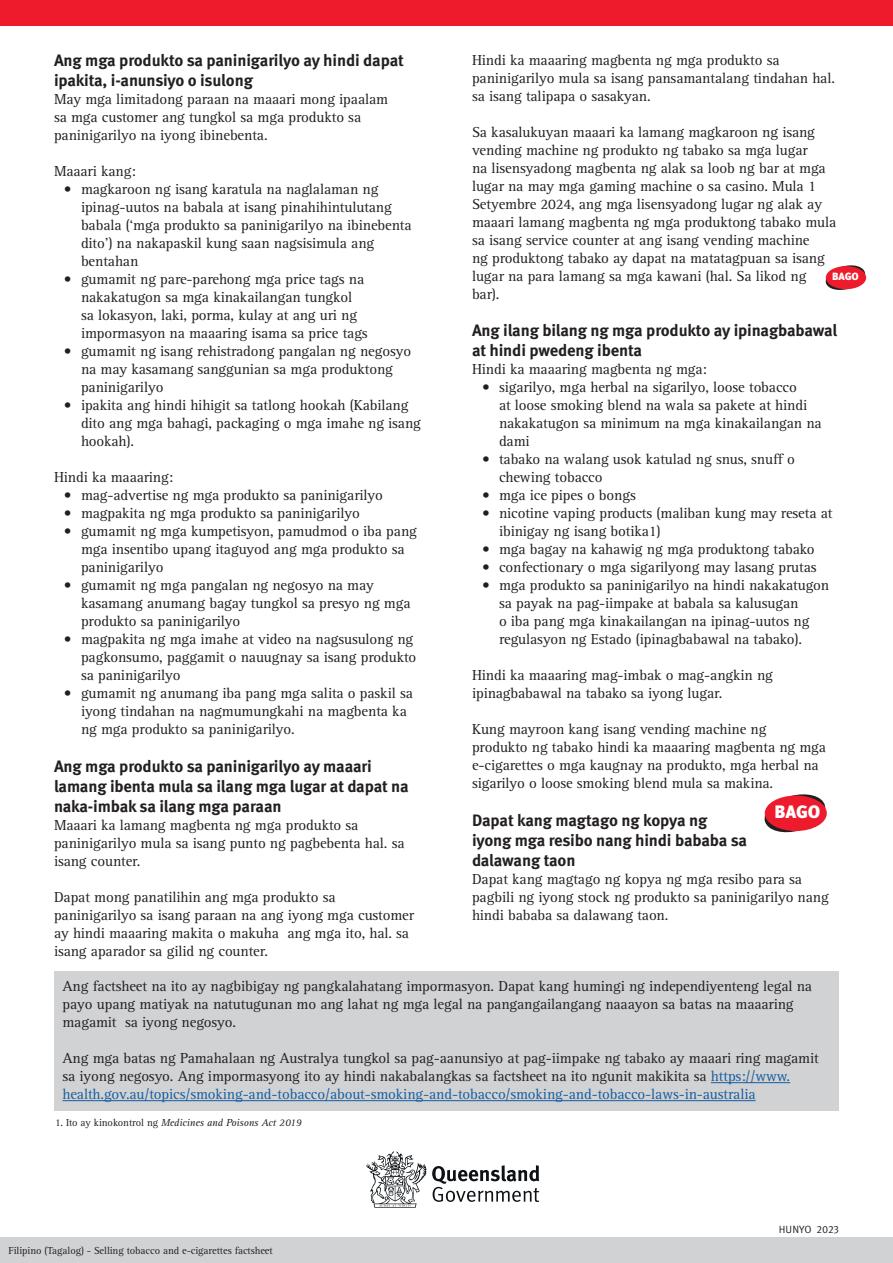
<style>
.page{position:relative;width:893px;height:1263px;background:#fff}
.page>*{position:absolute;margin:0;border:0;box-sizing:border-box;transform-origin:0 0}
.t1{font:900 18px "Meta Pro";color:#fff}
.t2{font:700 16.5px/19.8px "Meta Pro";letter-spacing:-.01em;color:#231f20}
.t3{font:15px/18px "Rotis Serif Std";letter-spacing:-.01em;color:#231f20}
.t4{font:10.5px "Rotis Serif Std";letter-spacing:-.01em;color:#231f20}
.t5{font:italic 10.5px "Rotis Serif Std";letter-spacing:-.01em;color:#231f20}
.t6{font:10.5px "Meta Pro Norm";color:#231f20}
.t7{font:900 10.5px "Meta Pro";color:#fff}
.s1{color:#175d9e}
.s2{font-style:normal}
</style>
<div class="page">
<div style="left:54px;top:972px;width:785px;height:139px;background:#d1d2d4"></div>
<hr style="left:711px;top:1082px;width:79px;height:1px;background:#175d9e">
<hr style="left:63px;top:1100px;width:693px;height:1px;background:#175d9e">
<div style="left:0;top:1237px;width:893px;height:26px;background:#d1d2d4"></div>
<div style="left:0;top:0;width:893px;height:26px;background:#ee1b2c"></div>
<svg style="left:366px;top:1151px;width:173px;height:57px"></svg>
<svg style="left:764px;top:794px;width:63px;height:39px"></svg>
<div style="left:765px;top:795px;width:62px;height:36px;background:#ee1b2c;border-radius:50%"></div>
<svg style="left:825px;top:265px;width:41px;height:25px"></svg>
<div style="left:826px;top:266px;width:40px;height:23px;background:#ee1b2c;border-radius:50%"></div>
<p class="t2" style="left:54px;top:50px;width:351px">Ang mga produkto sa paninigarilyo ay hindi dapat ipakita, i-anunsiyo o isulong</p>
<p class="t3" style="left:54px;top:91px;width:336px">May mga limitadong paraan na maaari mong ipaalam sa mga customer ang tungkol sa mga produkto sa paninigarilyo na iyong ibinebenta.</p>
<p class="t3" style="left:54px;top:163px;width:83px">Maaari kang:</p>
<p class="t3" style="left:81px;top:181px;width:332px;text-indent:-17px">• magkaroon ng isang karatula na naglalaman ng ipinag-uutos na babala at isang pinahihintulutang babala (‘mga produkto sa paninigarilyo na ibinebenta dito’) na nakapaskil kung saan nagsisimula ang bentahan</p>
<p class="t3" style="left:81px;top:271px;width:288px;text-indent:-17px">• gumamit ng pare-parehong mga price tags na nakakatugon sa mga kinakailangan tungkol sa lokasyon, laki, porma, kulay at ang uri ng impormasyon na maaaring isama sa price tags</p>
<p class="t3" style="left:81px;top:343px;width:332px;text-indent:-17px">• gumamit ng isang rehistradong pangalan ng negosyo na may kasamang sanggunian sa mga produktong paninigarilyo</p>
<p class="t3" style="left:81px;top:397px;width:341px;text-indent:-17px">• ipakita ang hindi hihigit sa tatlong hookah (Kabilang dito ang mga bahagi, packaging o mga imahe ng isang hookah).</p>
<p class="t3" style="left:54px;top:469px;width:121px">Hindi ka maaaring:</p>
<p class="t3" style="left:64px;top:487px;width:320px">• mag-advertise ng mga produkto sa paninigarilyo</p>
<p class="t3" style="left:64px;top:505px;width:297px">• magpakita ng mga produkto sa paninigarilyo</p>
<p class="t3" style="left:81px;top:523px;width:337px;text-indent:-17px">• gumamit ng mga kumpetisyon, pamudmod o iba pang mga insentibo upang itaguyod ang mga produkto sa paninigarilyo</p>
<p class="t3" style="left:81px;top:577px;width:331px;text-indent:-17px">• gumamit ng mga pangalan ng negosyo na may kasamang anumang bagay tungkol sa presyo ng mga produkto sa paninigarilyo</p>
<p class="t3" style="left:81px;top:631px;width:337px;text-indent:-17px">• magpakita ng mga imahe at video na nagsusulong ng pagkonsumo, paggamit o nauugnay sa isang produkto sa paninigarilyo</p>
<p class="t3" style="left:81px;top:685px;width:333px;text-indent:-17px">• gumamit ng anumang iba pang mga salita o paskil sa iyong tindahan na nagmumungkahi na magbenta ka ng mga produkto sa paninigarilyo.</p>
<p class="t2" style="left:54px;top:755px;width:356px">Ang mga produkto sa paninigarilyo ay maaari lamang ibenta mula sa ilang mga lugar at dapat na naka-imbak sa ilang mga paraan</p>
<p class="t3" style="left:54px;top:816px;width:352px">Maaari ka lamang magbenta ng mga produkto sa paninigarilyo mula sa isang punto ng pagbebenta hal. sa isang counter.</p>
<p class="t3" style="left:54px;top:888px;width:362px">Dapat mong panatilihin ang mga produkto sa paninigarilyo sa isang paraan na ang iyong mga customer ay hindi maaaring makita o makuha ang mga ito, hal. sa isang aparador sa gilid ng counter.</p>
<p class="t3" style="left:472px;top:51px;width:364px">Hindi ka maaaring magbenta ng mga produkto sa paninigarilyo mula sa isang pansamantalang tindahan hal. sa isang talipapa o sasakyan.</p>
<p class="t3" style="left:472px;top:123px;width:366px">Sa kasalukuyan maaari ka lamang magkaroon ng isang vending machine ng produkto ng tabako sa mga lugar<br>na lisensyadong magbenta ng alak sa loob ng bar at mga lugar na may mga gaming machine o sa casino. Mula 1<br>Setyembre 2024, ang mga lisensyadong lugar ng alak ay maaari lamang magbenta ng mga produktong tabako mula sa isang service counter at ang isang vending machine<br>ng produktong tabako ay dapat na matatagpuan sa isang lugar na para lamang sa mga kawani (hal. Sa likod ng bar).</p>
<p class="t2" style="left:472px;top:320px;width:367px">Ang ilang bilang ng mga produkto ay ipinagbabawal at hindi pwedeng ibenta</p>
<p class="t3" style="left:472px;top:361px;width:237px">Hindi ka maaaring magbenta ng mga:</p>
<p class="t3" style="left:499px;top:379px;width:324px;text-indent:-17px">• sigarilyo, mga herbal na sigarilyo, loose tobacco<br>at loose smoking blend na wala sa pakete at hindi nakakatugon sa minimum na mga kinakailangan na dami</p>
<p class="t3" style="left:499px;top:451px;width:297px;text-indent:-17px">• tabako na walang usok katulad ng snus, snuff o chewing tobacco</p>
<p class="t3" style="left:482px;top:487px;width:155px">• mga ice pipes o bongs</p>
<p class="t3" style="left:499px;top:505px;width:335px;text-indent:-17px">• nicotine vaping products (maliban kung may reseta at ibinigay ng isang botika1)</p>
<p class="t3" style="left:482px;top:541px;width:334px">• mga bagay na kahawig ng mga produktong tabako</p>
<p class="t3" style="left:482px;top:559px;width:336px">• confectionary o mga sigarilyong may lasang prutas</p>
<p class="t3" style="left:499px;top:577px;width:332px;text-indent:-17px">• mga produkto sa paninigarilyo na hindi nakakatugon sa payak na pag-iimpake at babala sa kalusugan<br>o iba pang mga kinakailangan na ipinag-uutos ng regulasyon ng Estado (ipinagbabawal na tabako).</p>
<p class="t3" style="left:472px;top:667px;width:302px">Hindi ka maaaring mag-imbak o mag-angkin ng ipinagbabawal na tabako sa iyong lugar.</p>
<p class="t3" style="left:472px;top:721px;width:356px">Kung mayroon kang isang vending machine ng<br>produkto ng tabako hindi ka maaaring magbenta ng mga e-cigarettes o mga kaugnay na produkto, mga herbal na sigarilyo o loose smoking blend mula sa makina.</p>
<p class="t2" style="left:472px;top:809px;width:277px">Dapat kang magtago ng kopya ng iyong mga resibo nang hindi bababa sa dalawang taon</p>
<p class="t3" style="left:472px;top:870px;width:358px">Dapat kang magtago ng kopya ng mga resibo para sa pagbili ng iyong stock ng produkto sa paninigarilyo nang hindi bababa sa dalawang taon.</p>
<p class="t7" style="left:832px;top:268px;width:28px">BAGO</p>
<p class="t1" style="left:775px;top:797px;width:47px">BAGO</p>
<p class="t3" style="left:63px;top:977px;width:751px">Ang factsheet na ito ay nagbibigay ng pangkalahatang impormasyon. Dapat kang humingi ng independiyenteng legal na payo upang matiyak na natutugunan mo ang lahat ng mga legal na pangangailangang naaayon sa batas na maaaring magamit sa iyong negosyo.</p>
<p class="t3" style="left:63px;top:1049px;width:758px">Ang mga batas ng Pamahalaan ng Australya tungkol sa pag-aanunsiyo at pag-iimpake ng tabako ay maaari ring magamit sa iyong negosyo. Ang impormasyong ito ay hindi nakabalangkas sa factsheet na ito ngunit makikita sa <span class="s1">https://www. health.gov.au/topics/smoking-and-tobacco/about-smoking-and-tobacco/smoking-and-tobacco-laws-in-australia</span></p>
<p class="t5" style="left:55px;top:1116px;width:248px"><span class="s2">1. Ito ay kinokontrol ng</span> Medicines and Poisons Act 2019</p>
<p class="t4" style="left:9px;top:1244px;width:266px">Filipino (Tagalog) - Selling tobacco and e-cigarettes factsheet</p>
<p class="t6" style="left:779px;top:1222px;width:62px">HUNYO 2023</p>
</div>
